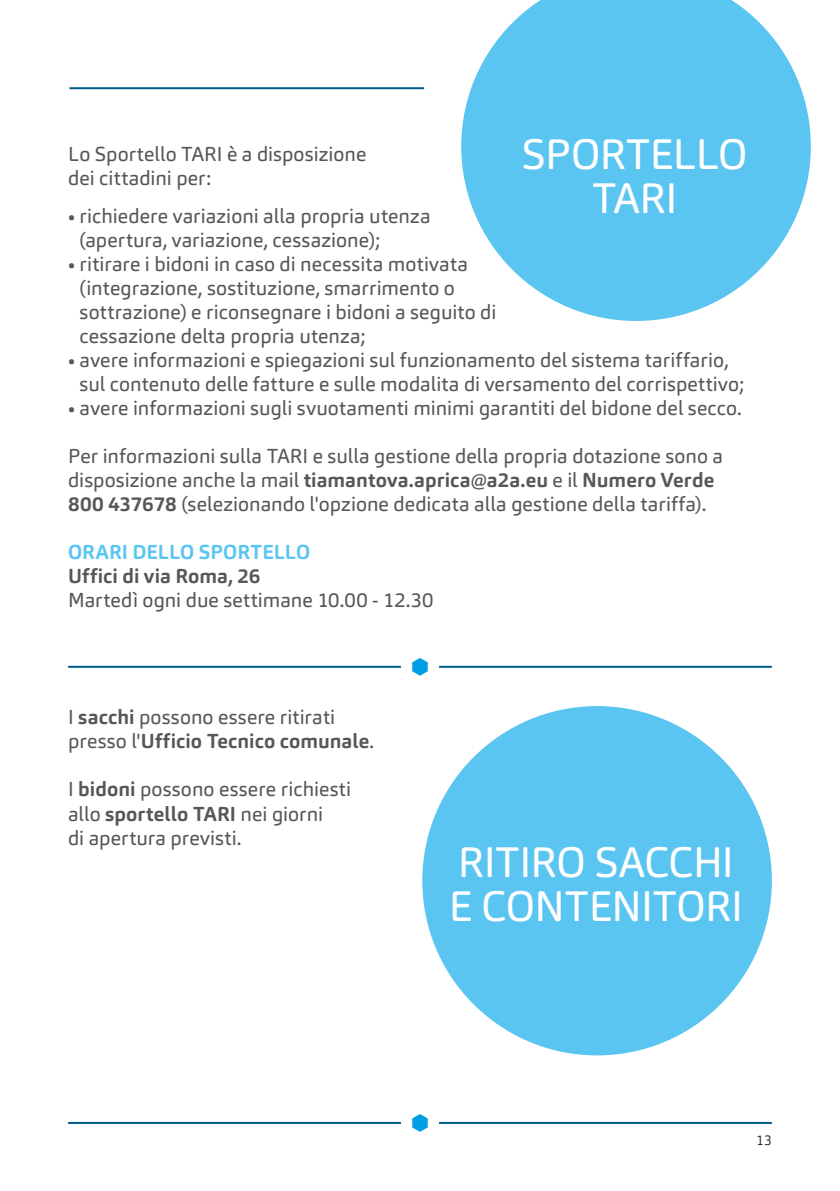
<style>
.page{position:relative;width:840px;height:1191px;background:#fff}
.page>*{position:absolute;margin:0;border:0;box-sizing:border-box;transform-origin:0 0}
.t1{font:42px/44px "Carnas";letter-spacing:-.015em;color:#fff;text-align:center}
.t2{font:20px/24px "Carnas";letter-spacing:.005em;color:#575756}
.t3{font:700 20px "Carnas";color:#5bc5f2}
.t4{font:700 20px "Carnas";color:#575756}
.t5{font:300 14px "Carnas";color:#1d1d1b}
.s1{font-weight:700}
</style>
<div class="page">
<hr style="left:69px;top:87px;width:355px;height:2px;background:#005a88">
<svg style="left:461px;top:0;width:349px;height:321px;fill:#5bc5f2"></svg>
<hr style="left:439px;top:1122px;width:332px;height:2px;background:#005a88">
<hr style="left:439px;top:666px;width:332px;height:2px;background:#005a88">
<hr style="left:68px;top:1122px;width:332px;height:2px;background:#005a88">
<hr style="left:68px;top:666px;width:332px;height:2px;background:#005a88">
<svg style="left:412px;top:1114px;width:15px;height:17px"></svg>
<svg style="left:412px;top:658px;width:15px;height:18px"></svg>
<div style="left:422px;top:706px;width:349px;height:349px;background:#5bc5f2;border-radius:50%"></div>
<h1 class="t1" style="left:521px;top:132px;width:227px">SPORTELLO<br>TARI</h1>
<p class="t2" style="left:68px;top:142px;width:300px">Lo Sportello TARI è a disposizione dei cittadini per:</p>
<p class="t2" style="left:80px;top:204px;width:352px;text-indent:-12px">• richiedere variazioni alla propria utenza (apertura, variazione, cessazione);</p>
<p class="t2" style="left:80px;top:252px;width:418px;text-indent:-12px">• ritirare i bidoni in caso di necessita motivata (integrazione, sostituzione, smarrimento o sottrazione) e riconsegnare i bidoni a seguito di cessazione delta propria utenza;</p>
<p class="t2" style="left:80px;top:348px;width:665px;text-indent:-12px">• avere informazioni e spiegazioni sul funzionamento del sistema tariffario, sul contenuto delle fatture e sulle modalita di versamento del corrispettivo;</p>
<p class="t2" style="left:68px;top:396px;width:675px">• avere informazioni sugli svuotamenti minimi garantiti del bidone del secco.</p>
<p class="t2" style="left:68px;top:444px;width:656px">Per informazioni sulla TARI e sulla gestione della propria dotazione sono a disposizione anche la mail <span class="s1">tiamantova.aprica@a2a.eu</span> e il <span class="s1">Numero Verde<br>800 437678</span> (selezionando l'opzione dedicata alla gestione della tariffa).</p>
<p class="t3" style="left:68px;top:539px;width:243px">ORARI DELLO SPORTELLO</p>
<p class="t4" style="left:68px;top:563px;width:194px">Uffici di via Roma, 26</p>
<p class="t2" style="left:68px;top:588px;width:366px">Martedì ogni due settimane 10.00 - 12.30</p>
<p class="t2" style="left:68px;top:705px;width:307px">I <span class="s1">sacchi</span> possono essere ritirati presso l'<span class="s1">Ufficio Tecnico comunale</span>.</p>
<p class="t2" style="left:68px;top:777px;width:284px">I <span class="s1">bidoni</span> possono essere richiesti allo <span class="s1">sportello TARI</span> nei giorni<br>di apertura previsti.</p>
<h1 class="t1" style="left:448px;top:840px;width:296px;text-align:left">RITIRO SACCHI<br>E CONTENITORI</h1>
<p class="t5" style="left:755px;top:1131px;width:17px">13</p>
</div>
